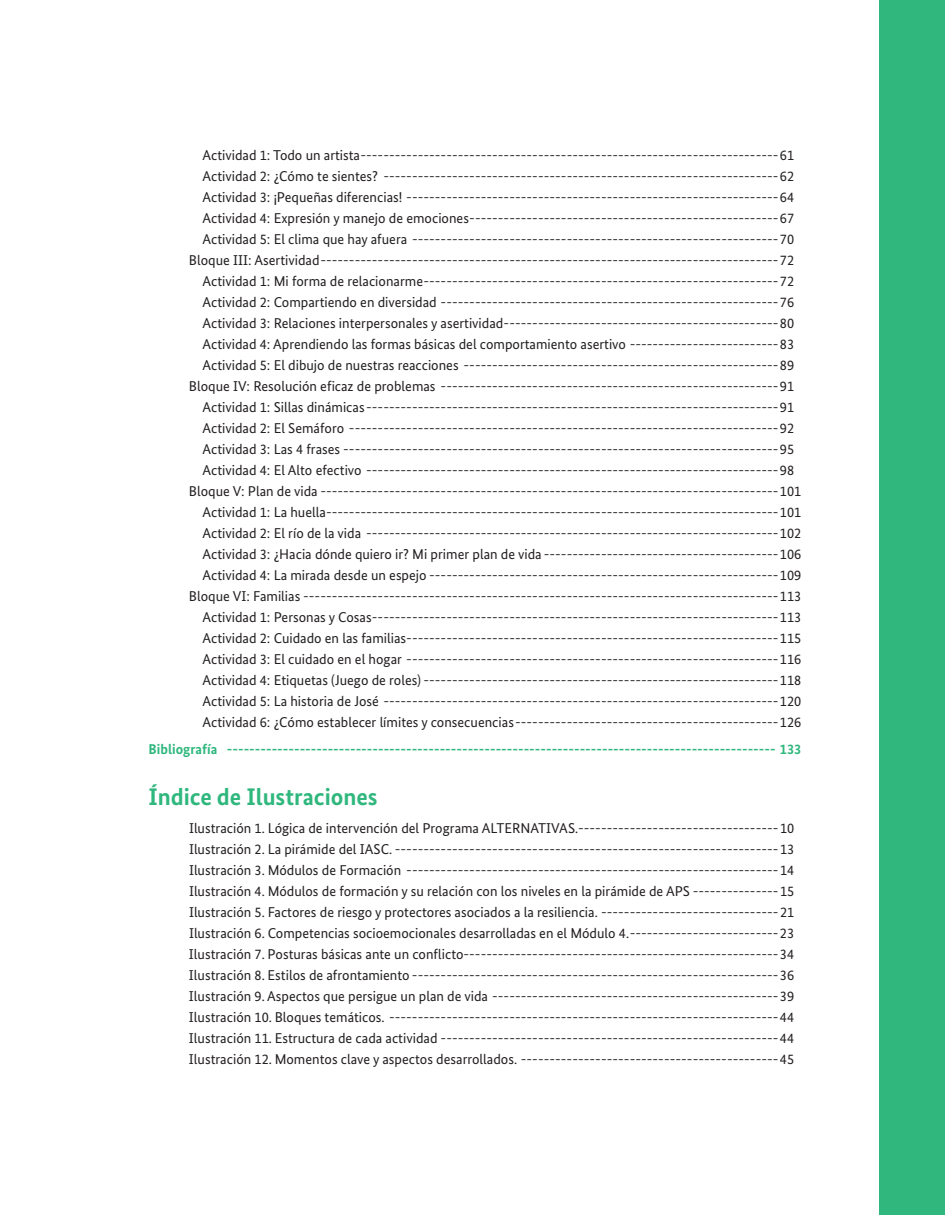
<style>
.page{position:relative;width:945px;height:1215px;background:#fff}
.page>*{position:absolute;margin:0;border:0;box-sizing:border-box;transform-origin:0 0}
.t1{font:700 24px "Bundes Sans";color:#2fb77d}
.t2{font:14.25px/21px "Bundes Sans";color:#231f20;text-align:justify}
.t3{font:700 14.25px "Bundes Sans";color:#2fb77d}
</style>
<div class="page">
<div style="left:879px;top:0;width:66px;height:1215px;background:#2fb77d"></div>
<p class="t2" style="left:202px;top:144px;width:593px">Actividad 1: Todo un artista-------------------------------------------------------------------------61</p>
<p class="t2" style="left:202px;top:165px;width:593px">Actividad 2: ¿Cómo te sientes? ---------------------------------------------------------------------62</p>
<p class="t2" style="left:202px;top:186px;width:593px">Actividad 3: ¡Pequeñas diferencias! -----------------------------------------------------------------64</p>
<p class="t2" style="left:202px;top:207px;width:593px">Actividad 4: Expresión y manejo de emociones------------------------------------------------------67</p>
<p class="t2" style="left:202px;top:228px;width:593px">Actividad 5: El clima que hay afuera ----------------------------------------------------------------70</p>
<p class="t2" style="left:189px;top:249px;width:607px">Bloque III: Asertividad--------------------------------------------------------------------------------72</p>
<p class="t2" style="left:202px;top:270px;width:593px">Actividad 1: Mi forma de relacionarme--------------------------------------------------------------72</p>
<p class="t2" style="left:202px;top:291px;width:593px">Actividad 2: Compartiendo en diversidad -----------------------------------------------------------76</p>
<p class="t2" style="left:202px;top:312px;width:593px">Actividad 3: Relaciones interpersonales y asertividad------------------------------------------------80</p>
<p class="t2" style="left:202px;top:333px;width:593px">Actividad 4: Aprendiendo las formas básicas del comportamiento asertivo --------------------------83</p>
<p class="t2" style="left:202px;top:354px;width:593px">Actividad 5: El dibujo de nuestras reacciones -------------------------------------------------------89</p>
<p class="t2" style="left:189px;top:375px;width:607px">Bloque IV: Resolución eficaz de problemas -----------------------------------------------------------91</p>
<p class="t2" style="left:202px;top:396px;width:593px">Actividad 1: Sillas dinámicas------------------------------------------------------------------------91</p>
<p class="t2" style="left:202px;top:417px;width:593px">Actividad 2: El Semáforo ---------------------------------------------------------------------------92</p>
<p class="t2" style="left:202px;top:438px;width:593px">Actividad 3: Las 4 frases ----------------------------------------------------------------------------95</p>
<p class="t2" style="left:202px;top:459px;width:593px">Actividad 4: El Alto efectivo ------------------------------------------------------------------------98</p>
<p class="t2" style="left:189px;top:480px;width:614px">Bloque V: Plan de vida --------------------------------------------------------------------------------101</p>
<p class="t2" style="left:202px;top:501px;width:600px">Actividad 1: La huella-------------------------------------------------------------------------------101</p>
<p class="t2" style="left:202px;top:522px;width:600px">Actividad 2: El río de la vida ------------------------------------------------------------------------102</p>
<p class="t2" style="left:202px;top:543px;width:600px">Actividad 3: ¿Hacia dónde quiero ir? Mi primer plan de vida -----------------------------------------106</p>
<p class="t2" style="left:202px;top:564px;width:600px">Actividad 4: La mirada desde un espejo -------------------------------------------------------------109</p>
<p class="t2" style="left:189px;top:585px;width:614px">Bloque VI: Familias -----------------------------------------------------------------------------------113</p>
<p class="t2" style="left:202px;top:606px;width:600px">Actividad 1: Personas y Cosas-----------------------------------------------------------------------113</p>
<p class="t2" style="left:202px;top:627px;width:600px">Actividad 2: Cuidado en las familias-----------------------------------------------------------------115</p>
<p class="t2" style="left:202px;top:648px;width:600px">Actividad 3: El cuidado en el hogar -----------------------------------------------------------------116</p>
<p class="t2" style="left:202px;top:669px;width:600px">Actividad 4: Etiquetas (Juego de roles) --------------------------------------------------------------118</p>
<p class="t2" style="left:202px;top:690px;width:600px">Actividad 5: La historia de José ---------------------------------------------------------------------120</p>
<p class="t2" style="left:202px;top:711px;width:600px">Actividad 6: ¿Cómo establecer límites y consecuencias----------------------------------------------126</p>
<p class="t3" style="left:148px;top:741px;width:654px">Bibliografía -------------------------------------------------------------------------------------------------- 133</p>
<h1 class="t1" style="left:148px;top:783px;width:231px">Índice de Ilustraciones</h1>
<p class="t2" style="left:189px;top:818px;width:607px">Ilustración 1. Lógica de intervención del Programa ALTERNATIVAS.-----------------------------------10<br>Ilustración 2. La pirámide del IASC. -------------------------------------------------------------------13<br>Ilustración 3. Módulos de Formación -----------------------------------------------------------------14<br>Ilustración 4. Módulos de formación y su relación con los niveles en la pirámide de APS ---------------15<br>Ilustración 5. Factores de riesgo y protectores asociados a la resiliencia. -------------------------------21<br>Ilustración 6. Competencias socioemocionales desarrolladas en el Módulo 4.--------------------------23<br>Ilustración 7. Posturas básicas ante un conflicto-------------------------------------------------------34<br>Ilustración 8. Estilos de afrontamiento ----------------------------------------------------------------36<br>Ilustración 9. Aspectos que persigue un plan de vida --------------------------------------------------39<br>Ilustración 10. Bloques temáticos. --------------------------------------------------------------------44<br>Ilustración 11. Estructura de cada actividad -----------------------------------------------------------44<br>Ilustración 12. Momentos clave y aspectos desarrollados. ---------------------------------------------45</p>
</div>
